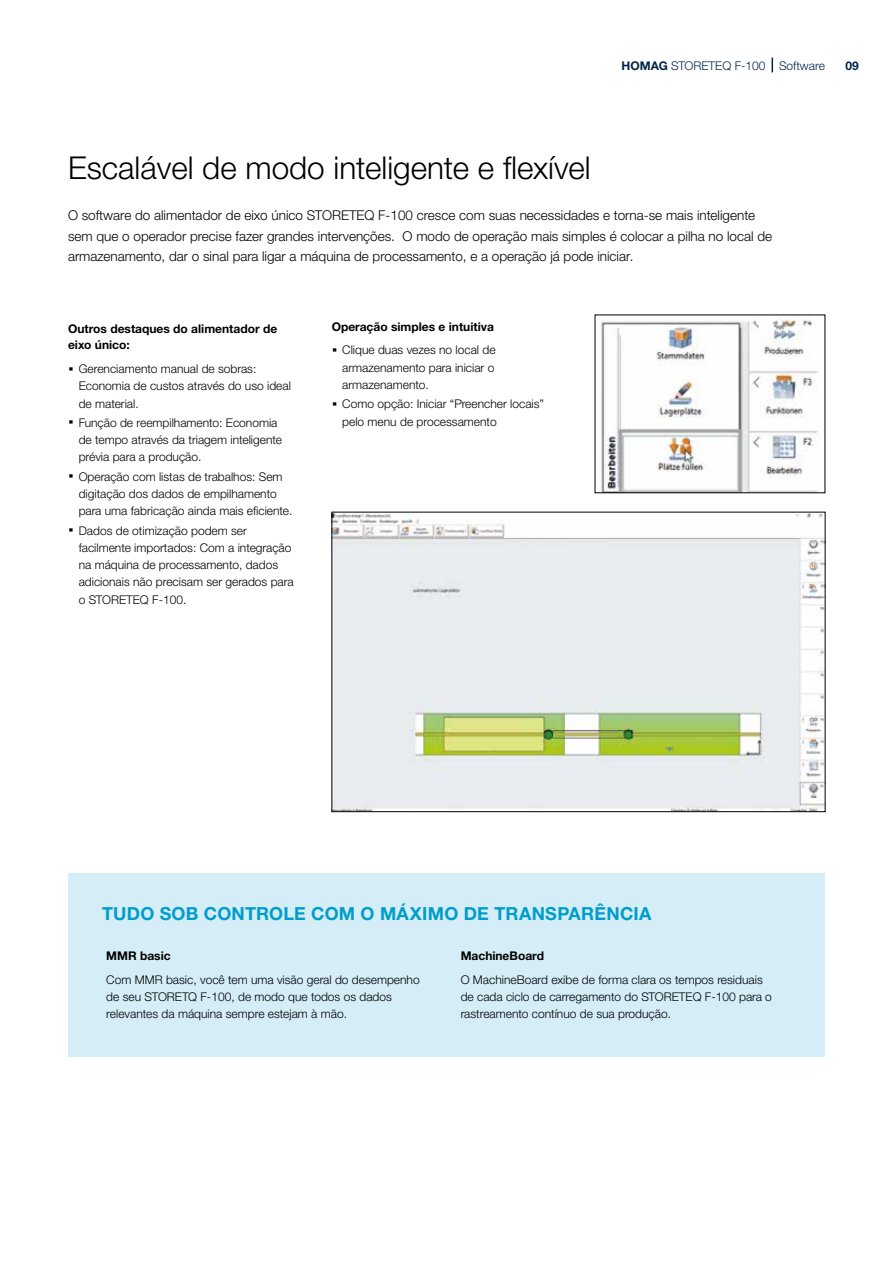
<style>
.page{position:relative;width:893px;height:1263px;background:#fff}
.page>*{position:absolute;margin:0;border:0;box-sizing:border-box;transform-origin:0 0}
.t1{font:300 31.5px "Helvetica Neue LTW1 G";color:#000}
.t2{font:700 18px "Helvetica Neue LTW1 G";letter-spacing:.015em;color:#009dcc}
.t3{font:300 13.5px/20.4px "Helvetica Neue LTW1 G";color:#000}
.t4{font:300 12px/17.2px "Helvetica Neue LTW1 G";color:#000}
.t5{font:700 12px/16.5px "Helvetica Neue LTW1 G";color:#000}
.t6{font:300 12px "Helvetica Neue LTW1 G";color:#00254b}
.t7{font:700 12px "Helvetica Neue LTW1 G";color:#00254b}
.s1{font-weight:700}
.s2{font-weight:700;font-size:21px}
.s3{font-size:21px}
.s4{font-weight:300}
</style>
<div class="page">
<div style="left:68px;top:873px;width:757px;height:184px;background:#d4edf7"></div>
<svg style="left:772px;top:58px;width:1px;height:14px"></svg>
<img style="left:334px;top:514px;width:489px;height:296px">
<div style="left:332px;top:512px;width:493px;height:300px;border:1px solid #000"></div>
<img style="left:601px;top:319px;width:218px;height:172px">
<p class="t6" style="left:622px;top:58px;width:205px"><span class="s1">HOMAG</span> STORETEQ F-100 Software</p>
<p class="t7" style="left:846px;top:58px;width:15px">09</p>
<h1 class="t1" style="left:68px;top:149px;width:524px">Escalável de modo inteligente e flexível</h1>
<p class="t3" style="left:68px;top:205px;width:706px">O software do alimentador de eixo único STORETEQ F-100 cresce com suas necessidades e torna-se mais inteligente sem que o operador precise fazer grandes intervenções. O modo de operação mais simples é colocar a pilha no local de armazenamento, dar o sinal para ligar a máquina de processamento, e a operação já pode iniciar.</p>
<p class="t5" style="left:68px;top:320px;width:211px">Outros destaques do alimentador de eixo único:</p>
<p class="t4" style="left:79px;top:360px;width:214px;text-indent:-11px"><span class="s2">·</span> Gerenciamento manual de sobras:<br>Economia de custos através do uso ideal de material.</p>
<p class="t4" style="left:79px;top:414px;width:205px;text-indent:-11px"><span class="s2">·</span> Função de reempilhamento: Economia de tempo através da triagem inteligente prévia para a produção.</p>
<p class="t4" style="left:79px;top:468px;width:215px;text-indent:-11px"><span class="s2">·</span> Operação com listas de trabalhos: Sem digitação dos dados de empilhamento para uma fabricação ainda mais eficiente.</p>
<p class="t4" style="left:79px;top:522px;width:216px;text-indent:-11px"><span class="s2">·</span> Dados de otimização podem ser facilmente importados: Com a integração na máquina de processamento, dados adicionais não precisam ser gerados para o STORETEQ F-100.</p>
<p class="t5" style="left:332px;top:315px;width:165px;line-height:23.7px">Operação simples e intuitiva <span class="s3">·</span> <span class="s4">Clique duas vezes no local de</span></p>
<p class="t4" style="left:342px;top:359px;width:154px">armazenamento para iniciar o armazenamento.</p>
<p class="t4" style="left:342px;top:395px;width:203px;text-indent:-11px"><span class="s2">·</span> Como opção: Iniciar “Preencher locais” pelo menu de processamento</p>
<h2 class="t2" style="left:102px;top:903px;width:551px">TUDO SOB CONTROLE COM O MÁXIMO DE TRANSPARÊNCIA</h2>
<p class="t5" style="left:106px;top:947px;width:66px">MMR basic</p>
<p class="t4" style="left:106px;top:971px;width:315px">Com MMR basic, você tem uma visão geral do desempenho de seu STORETQ F-100, de modo que todos os dados relevantes da máquina sempre estejam à mão.</p>
<p class="t5" style="left:461px;top:947px;width:85px">MachineBoard</p>
<p class="t4" style="left:461px;top:971px;width:313px">O MachineBoard exibe de forma clara os tempos residuais de cada ciclo de carregamento do STORETEQ F-100 para o rastreamento contínuo de sua produção.</p>
</div>
